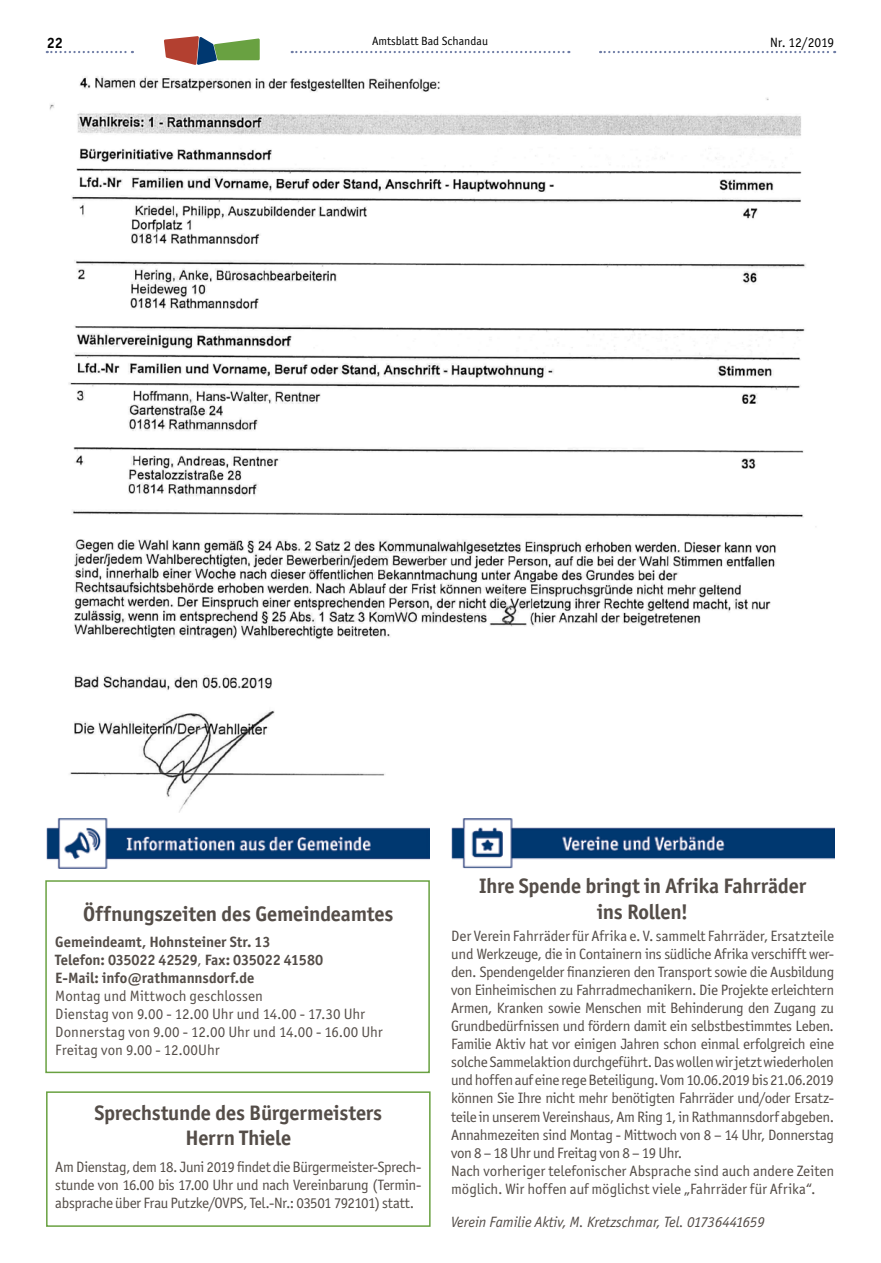
<style>
.page{position:relative;width:881px;height:1263px;background:#fff}
.page>*{position:absolute;margin:0;border:0;box-sizing:border-box;transform-origin:0 0}
.t1{font:700 21px/25.2px "Officina San ITC";letter-spacing:-.005em;color:#544d48;text-align:center}
.t2{font:15px/18.1px "Officina San ITC";letter-spacing:-.02em;color:#544d48;text-align:justify}
.t3{font:15px/18px "Officina San ITC";letter-spacing:.005em;color:#544d48}
.t4{font:700 15px/18px "Officina San ITC";letter-spacing:-.005em;color:#544d48}
.t5{font:italic 15px "Officina San ITC";color:#544d48}
.t6{font:700 15px "Officina San ITC";color:#000}
.t7{font:13.5px "Officina San ITC";letter-spacing:-.015em;color:#000}
.t8{font:12px "Officina San ITC";color:#000}
.s1{font-weight:400}
</style>
<div class="page">
<svg style="left:291px;top:51px;width:278px;height:2px"></svg>
<svg style="left:47px;top:51px;width:86px;height:2px"></svg>
<svg style="left:600px;top:51px;width:234px;height:2px"></svg>
<svg style="left:164px;top:36px;width:95px;height:29px"></svg>
<img style="left:47px;top:818px;width:382px;height:50px">
<img style="left:49px;top:76px;width:767px;height:736px">
<img style="left:451px;top:818px;width:382px;height:51px">
<div style="left:45px;top:880px;width:384px;height:193px;border:2px solid #69a141"></div>
<div style="left:46px;top:1091px;width:384px;height:136px;border:2px solid #69a141"></div>
<p class="t6" style="left:47px;top:34px;width:18px">22</p>
<p class="t8" style="left:372px;top:34px;width:117px">Amtsblatt Bad Schandau</p>
<p class="t7" style="left:769px;top:34px;width:66px">Nr. 12/2019</p>
<h1 class="t1" style="left:83px;top:901px;width:312px">Öffnungszeiten des Gemeindeamtes</h1>
<p class="t4" style="left:55px;top:933px;width:269px">Gemeindeamt, Hohnsteiner Str. 13<br>Telefon: 035022 42529<span class="s1">,</span> Fax: 035022 41580<br>E-Mail: info@rathmannsdorf.de</p>
<p class="t3" style="left:55px;top:987px;width:329px">Montag und Mittwoch geschlossen<br>Dienstag von 9.00 - 12.00 Uhr und 14.00 - 17.30 Uhr Donnerstag von 9.00 - 12.00 Uhr und 14.00 - 16.00 Uhr Freitag von 9.00 - 12.00Uhr</p>
<h1 class="t1" style="left:94px;top:1100px;width:289px">Sprechstunde des Bürgermeisters<br>Herrn Thiele</h1>
<p class="t2" style="left:55px;top:1158px;width:367px">Am Dienstag, dem 18. Juni 2019 findet die Bürgermeister-Sprech&shy;stunde von 16.00 bis 17.00 Uhr und nach Vereinbarung (Termin&shy;absprache über Frau Putzke/OVPS, Tel.-Nr.: 03501 792101) statt.</p>
<h1 class="t1" style="left:479px;top:873px;width:328px">Ihre Spende bringt in Afrika Fahrräder ins Rollen!</h1>
<p class="t2" style="left:451px;top:926px;width:384px;text-align:left">Der Verein Fahrräder für Afrika e. V. sammelt Fahrräder, Ersatzteile und Werkzeuge, die in Containern ins südliche Afrika verschifft wer&shy;den. Spendengelder finanzieren den Transport sowie die Ausbildung von Einheimischen zu Fahrradmechanikern. Die Projekte erleichtern Armen, Kranken sowie Menschen mit Behinderung den Zugang zu Grundbedürfnissen und fördern damit ein selbstbestimmtes Leben.<br>Familie Aktiv hat vor einigen Jahren schon einmal erfolgreich eine solche Sammelaktion durchgeführt. Das wollen wir jetzt wiederholen und hoffen auf eine rege Beteiligung. Vom 10.06.2019 bis 21.06.2019 können Sie Ihre nicht mehr benötigten Fahrräder und/oder Ersatz&shy;teile in unserem Vereinshaus, Am Ring 1, in Rathmannsdorf abgeben.<br>Annahmezeiten sind Montag - Mittwoch von 8 – 14 Uhr, Donnerstag von 8 – 18 Uhr und Freitag von 8 – 19 Uhr.<br>Nach vorheriger telefonischer Absprache sind auch andere Zeiten möglich. Wir hoffen auf möglichst viele „Fahrräder für Afrika“.</p>
<p class="t5" style="left:451px;top:1213px;width:315px">Verein Familie Aktiv, M. Kretzschmar, Tel. 01736441659</p>
</div>
